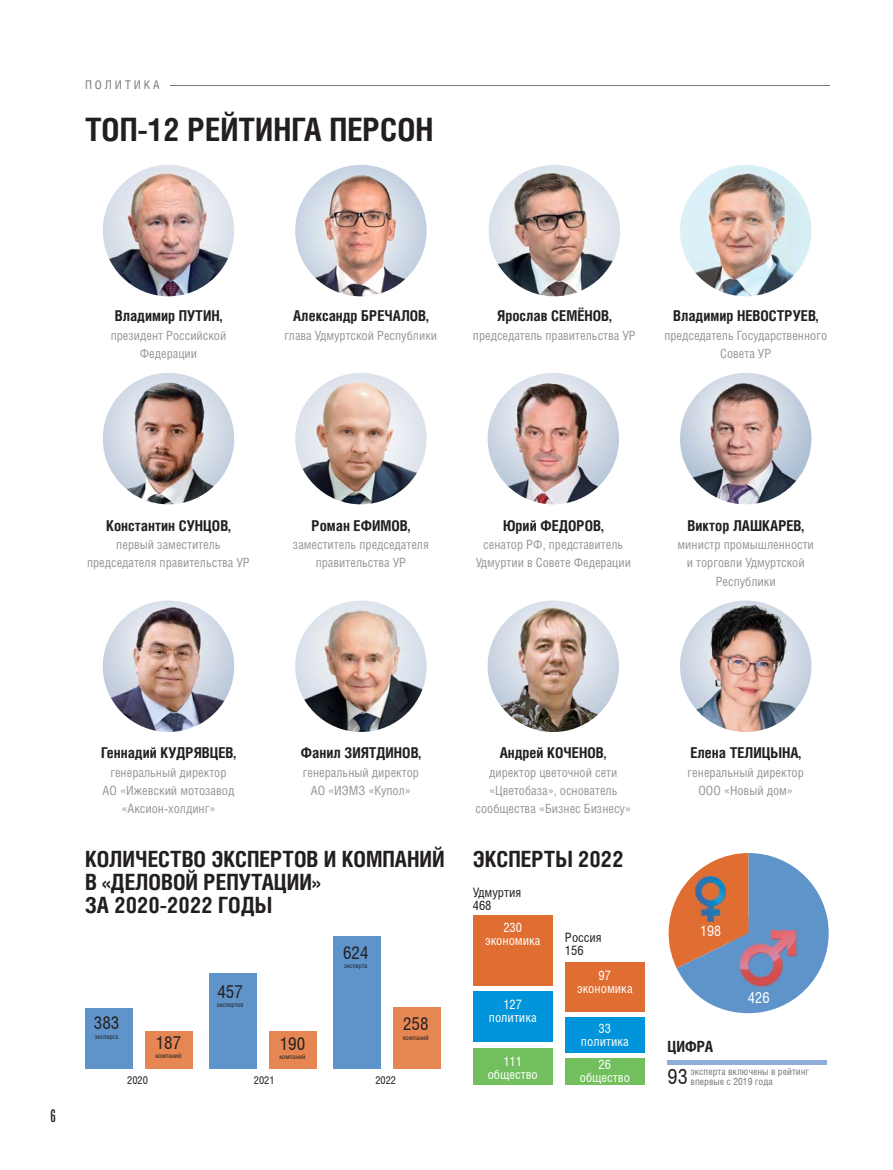
<style>
.page{position:relative;width:893px;height:1170px;background:#fff}
.page>*{position:absolute;margin:0;border:0;box-sizing:border-box;transform-origin:0 0}
.t1{font:700 32.4px "Helios Cond";color:#231f20}
.t2{font:700 22.5px/23px "Helios Cond";color:#231f20}
.t3{font:21px "Helios Cond";color:#231f20}
.t4{font:18px "Reforma Grotesk Medium C";color:#231f20}
.t5{font:17.7px "Helios Cond";color:#231f20}
.t6{font:700 15.45px "Helios Cond";color:#231f20}
.t7{font:15.3px "Helios Cond";color:#fff}
.t8{font:700 15px "Helios Cond";color:#231f20}
.t9{font:14.55px "Helios Cond";color:#fff}
.t10{font:12.9px/12.9px "Helios Cond";color:#fff;text-align:center}
.t11{font:12.9px/12.9px "Helios Cond";color:#231f20}
.t12{font:12.75px/18.3px "Helios Cond C";color:#939598;text-align:center}
.t13{font:12px "Helios Cond";letter-spacing:.24em;color:#77787b}
.t14{font:10.8px "Helios Cond";color:#231f20}
.t15{font:10.05px/9.8px "Helios Cond";color:#77787b}
.t16{font:6.6px "Helios Cond";color:#231f20}
.s1{font-family:"Arial";font-size:12px;color:#282928}
</style>
<div class="page">
<hr style="left:170px;top:85px;width:659px;height:1px;background:#77787b">
<div style="left:473px;top:915px;width:80px;height:70px;background:#e06d32"></div>
<div style="left:565px;top:961px;width:80px;height:50px;background:#e06d32"></div>
<div style="left:473px;top:991px;width:80px;height:50px;background:#0095da"></div>
<div style="left:565px;top:1017px;width:80px;height:35px;background:#0095da"></div>
<div style="left:473px;top:1048px;width:80px;height:36px;background:#72c05d"></div>
<div style="left:565px;top:1058px;width:80px;height:26px;background:#72c05d"></div>
<div style="left:333px;top:936px;width:48px;height:132px;background:#5e94ca"></div>
<div style="left:209px;top:973px;width:48px;height:95px;background:#5e94ca"></div>
<div style="left:85px;top:1008px;width:48px;height:60px;background:#5e94ca"></div>
<div style="left:393px;top:1006px;width:48px;height:62px;background:#e68753"></div>
<div style="left:269px;top:1031px;width:48px;height:37px;background:#e68753"></div>
<div style="left:145px;top:1031px;width:48px;height:37px;background:#e68753"></div>
<svg style="left:668px;top:853px;width:161px;height:160px"></svg>
<div style="left:668px;top:1059px;width:159px;height:5px;background:#8caed8"></div>
<img style="left:695px;top:876px;width:30px;height:45px">
<img style="left:731px;top:917px;width:66px;height:73px">
<img style="left:295px;top:165px;width:132px;height:131px;border-radius:50%">
<img style="left:103px;top:373px;width:131px;height:131px;border-radius:50%">
<img style="left:295px;top:373px;width:132px;height:131px;border-radius:50%">
<img style="left:103px;top:165px;width:131px;height:131px;border-radius:50%">
<img style="left:103px;top:600px;width:131px;height:132px;border-radius:50%">
<img style="left:680px;top:165px;width:131px;height:131px;border-radius:50%">
<img style="left:488px;top:600px;width:131px;height:132px;border-radius:50%">
<img style="left:489px;top:165px;width:131px;height:131px;border-radius:50%">
<img style="left:295px;top:600px;width:132px;height:132px;border-radius:50%">
<img style="left:680px;top:373px;width:131px;height:131px;border-radius:50%">
<img style="left:680px;top:600px;width:131px;height:132px;border-radius:50%">
<img style="left:488px;top:373px;width:131px;height:131px;border-radius:50%">
<p class="t13" style="left:85px;top:78px;width:76px">ПОЛИТИКА</p>
<h1 class="t1" style="left:85px;top:110px;width:350px">ТОП-12 РЕЙТИНГА ПЕРСОН</h1>
<p class="t8" style="left:115px;top:307px;width:109px">Владимир ПУТИН,</p>
<p class="t12" style="left:111px;top:327px;width:117px">президент Российской<br>Федерации</p>
<p class="t8" style="left:293px;top:307px;width:137px">Александр БРЕЧАЛОВ,</p>
<p class="t12" style="left:285px;top:327px;width:154px">глава Удмуртской Республики</p>
<p class="t8" style="left:497px;top:307px;width:116px">Ярослав СЕМЁНОВ,</p>
<p class="t12" style="left:473px;top:327px;width:164px">председатель правительства УР</p>
<p class="t8" style="left:673px;top:307px;width:147px">Владимир НЕВОСТРУЕВ,</p>
<p class="t12" style="left:664px;top:327px;width:164px">председатель Государственного<br>Совета УР</p>
<p class="t8" style="left:106px;top:516px;width:126px">Константин СУНЦОВ,</p>
<p class="t12" style="left:87px;top:536px;width:164px">первый заместитель председателя правительства УР</p>
<p class="t8" style="left:312px;top:516px;width:100px">Роман ЕФИМОВ,</p>
<p class="t12" style="left:293px;top:536px;width:137px">заместитель председателя правительства УР</p>
<p class="t8" style="left:503px;top:516px;width:102px">Юрий ФЕДОРОВ,</p>
<p class="t12" style="left:476px;top:536px;width:157px">сенатор РФ, представитель<br>Удмуртии в Совете Федерации</p>
<p class="t8" style="left:687px;top:516px;width:118px">Виктор ЛАШКАРЕВ,</p>
<p class="t12" style="left:678px;top:536px;width:138px">министр промышленности и торговли Удмуртской<br>Республики</p>
<h3 class="t4" style="left:51px;top:1108px;width:7px">6</h3>
<p class="t8" style="left:101px;top:743px;width:136px">Геннадий КУДРЯВЦЕВ,</p>
<p class="t12" style="left:103px;top:764px;width:133px">генеральный директор<br>АО «Ижевский мотозавод «Аксион-холдинг»</p>
<p class="t8" style="left:301px;top:743px;width:122px">Фанил ЗИЯТДИНОВ,</p>
<p class="t12" style="left:303px;top:764px;width:118px">генеральный директор<br>АО «ИЭМЗ «Купол»</p>
<h2 class="t2" style="left:85px;top:847px;width:361px">КОЛИЧЕСТВО ЭКСПЕРТОВ И КОМПАНИЙ<br>В «ДЕЛОВОЙ РЕПУТАЦИИ»<br>ЗА 2020-2022 ГОДЫ</h2>
<h3 class="t5" style="left:94px;top:1012px;width:27px">383</h3>
<p class="t16" style="left:95px;top:1032px;width:25px">эксперта</p>
<h3 class="t5" style="left:156px;top:1031px;width:27px">187</h3>
<p class="t16" style="left:155px;top:1051px;width:27px">компаний</p>
<h3 class="t5" style="left:217px;top:980px;width:27px">457</h3>
<p class="t16" style="left:217px;top:1000px;width:28px">экспертов</p>
<h3 class="t5" style="left:280px;top:1032px;width:27px">190</h3>
<p class="t16" style="left:279px;top:1052px;width:27px">компаний</p>
<h3 class="t5" style="left:343px;top:941px;width:27px">624</h3>
<p class="t16" style="left:344px;top:961px;width:25px">эксперта</p>
<h3 class="t5" style="left:403px;top:1012px;width:27px">258</h3>
<p class="t16" style="left:403px;top:1033px;width:27px">компаний</p>
<p class="t14" style="left:127px;top:1073px;width:22px">2020</p>
<p class="t14" style="left:254px;top:1073px;width:22px">2021</p>
<p class="t14" style="left:375px;top:1073px;width:22px">2022</p>
<p class="t8" style="left:500px;top:743px;width:109px">Андрей КОЧЕНОВ<span class="s1">,</span></p>
<p class="t12" style="left:475px;top:764px;width:157px">директор цветочной сети «Цветобаза», основатель сообщества «Бизнес Бизнесу»</p>
<h2 class="t2" style="left:473px;top:847px;width:152px">ЭКСПЕРТЫ 2022</h2>
<p class="t11" style="left:473px;top:885px;width:50px">Удмуртия<br>468</p>
<p class="t11" style="left:565px;top:930px;width:38px">Россия<br>156</p>
<p class="t10" style="left:485px;top:921px;width:57px">230 экономика</p>
<p class="t10" style="left:489px;top:997px;width:49px">127 политика</p>
<p class="t10" style="left:577px;top:968px;width:57px">97 экономика</p>
<p class="t10" style="left:581px;top:1021px;width:49px">33 политика</p>
<p class="t10" style="left:488px;top:1054px;width:52px">111 общество</p>
<p class="t10" style="left:580px;top:1058px;width:52px">26 общество</p>
<p class="t8" style="left:690px;top:743px;width:112px">Елена ТЕЛИЦЫНА,</p>
<p class="t12" style="left:688px;top:764px;width:118px">генеральный директор<br>ООО «Новый дом»</p>
<p class="t9" style="left:700px;top:921px;width:22px">198</p>
<p class="t7" style="left:748px;top:988px;width:23px">426</p>
<p class="t6" style="left:668px;top:1037px;width:47px">ЦИФРА</p>
<h3 class="t3" style="left:668px;top:1064px;width:22px">93</h3>
<p class="t15" style="left:691px;top:1066px;width:120px">эксперта включены в рейтинг впервые с 2019 года</p>
</div>
